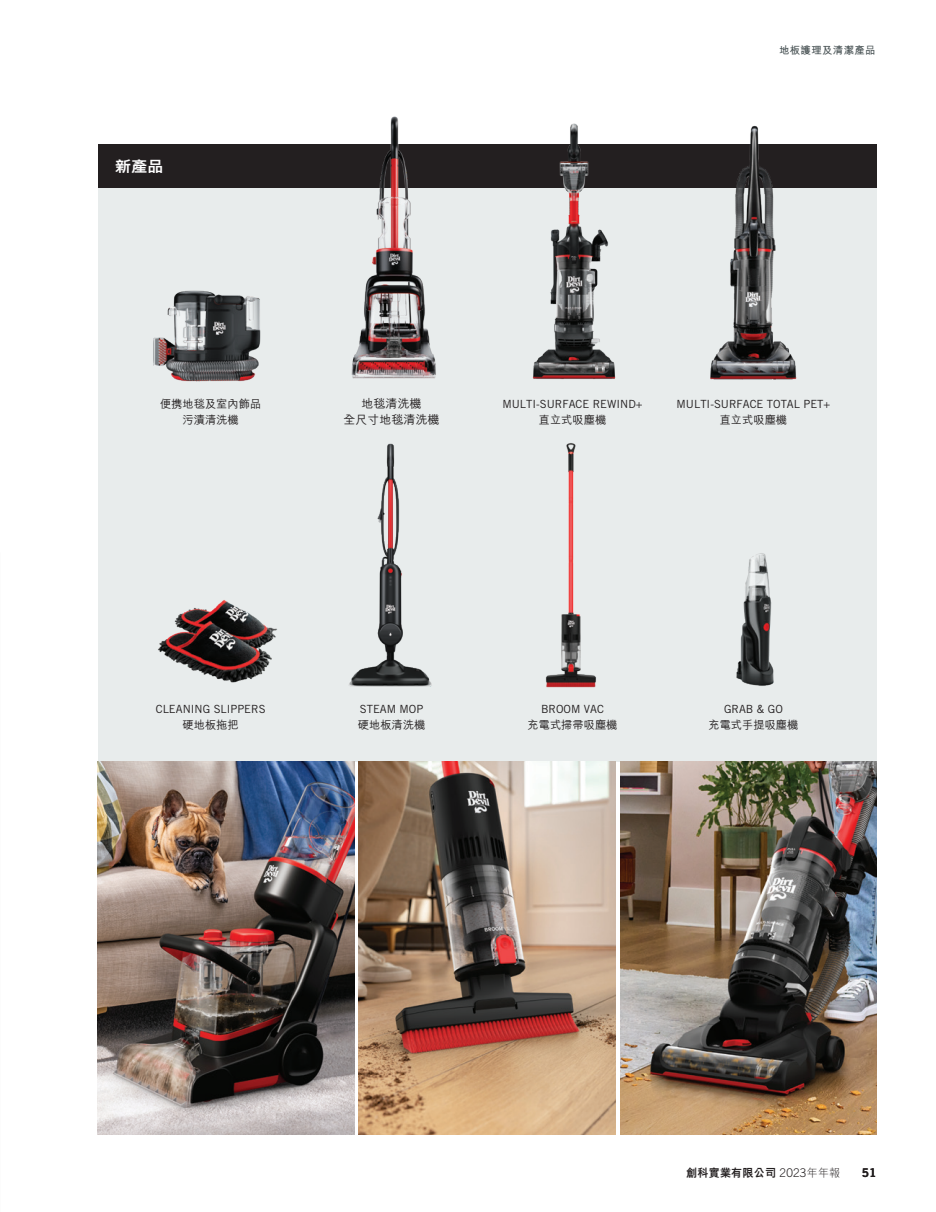
<style>
.page{position:relative;width:936px;height:1212px;background:#fff}
.page>*{position:absolute;margin:0;border:0;box-sizing:border-box;transform-origin:0 0}
.t1{font:800 15px "M Hei HK";color:#fff;scale:1.1 1}
.t2{font:500 12px/15.6px "M Hei HK";color:#231f20;text-align:center}
.t3{font:12px "Trade Gothic LT Pro Bd 2";color:#231f20}
.t4{font:11.25px "Trade Gothic LT Pro";color:#231f20}
.t5{font:500 11.25px/16.5px "M Hei HK";color:#231f20;text-align:center}
.t6{font:800 11.25px "M Hei HK";letter-spacing:.025em;color:#231f20}
.t7{font:700 10.5px "M Hei HK";letter-spacing:.025em;color:#475153}
.s1{font-family:"Trade Gothic LT Pro";font-weight:300;font-size:12px}
.s2{font-weight:300}
</style>
<div class="page">
<div style="left:98px;top:186px;width:778px;height:576px;background:#e8ecec"></div>
<img style="left:620px;top:762px;width:256px;height:373px">
<img style="left:359px;top:762px;width:256px;height:373px">
<img style="left:98px;top:762px;width:256px;height:373px">
<div style="left:98px;top:145px;width:778px;height:43px;background:#231f20"></div>
<img style="left:153px;top:290px;width:108px;height:92px">
<img style="left:736px;top:553px;width:38px;height:133px">
<img style="left:691px;top:125px;width:124px;height:255px">
<img style="left:508px;top:123px;width:128px;height:257px">
<img style="left:158px;top:600px;width:119px;height:83px">
<img style="left:349px;top:443px;width:83px;height:244px">
<img style="left:312px;top:116px;width:171px;height:263px">
<img style="left:545px;top:443px;width:51px;height:245px">
<h1 class="t1" style="left:115px;top:159px;width:46px">新產品</h1>
<p class="t7" style="left:779px;top:42px;width:98px">地板護理及清潔產品</p>
<p class="t5" style="left:160px;top:394px;width:103px">便携地毯及室內飾品污漬清洗機</p>
<p class="t2" style="left:343px;top:395px;width:97px">地毯清洗機<br>全尺寸地毯清洗機</p>
<p class="t4" style="left:502px;top:397px;width:142px">MULTI-SURFACE REWIND+</p>
<p class="t5" style="left:538px;top:411px;width:69px">直立式吸塵機</p>
<p class="t4" style="left:676px;top:397px;width:155px">MULTI-SURFACE TOTAL PET+</p>
<p class="t5" style="left:719px;top:411px;width:69px">直立式吸塵機</p>
<p class="t4" style="left:156px;top:702px;width:111px">CLEANING SLIPPERS</p>
<p class="t5" style="left:182px;top:716px;width:58px">硬地板拖把</p>
<p class="t4" style="left:360px;top:702px;width:65px">STEAM MOP</p>
<p class="t5" style="left:358px;top:716px;width:69px">硬地板清洗機</p>
<p class="t4" style="left:541px;top:702px;width:64px">BROOM VAC</p>
<p class="t5" style="left:527px;top:716px;width:91px">充電式掃帚吸塵機</p>
<p class="t4" style="left:724px;top:702px;width:60px">GRAB &amp; GO</p>
<p class="t5" style="left:708px;top:716px;width:91px">充電式手提吸塵機</p>
<p class="t6" style="left:686px;top:1167px;width:155px">創科實業有限公司 <span class="s1">2023</span><span class="s2">年年報</span></p>
<p class="t3" style="left:861px;top:1165px;width:16px">51</p>
</div>
